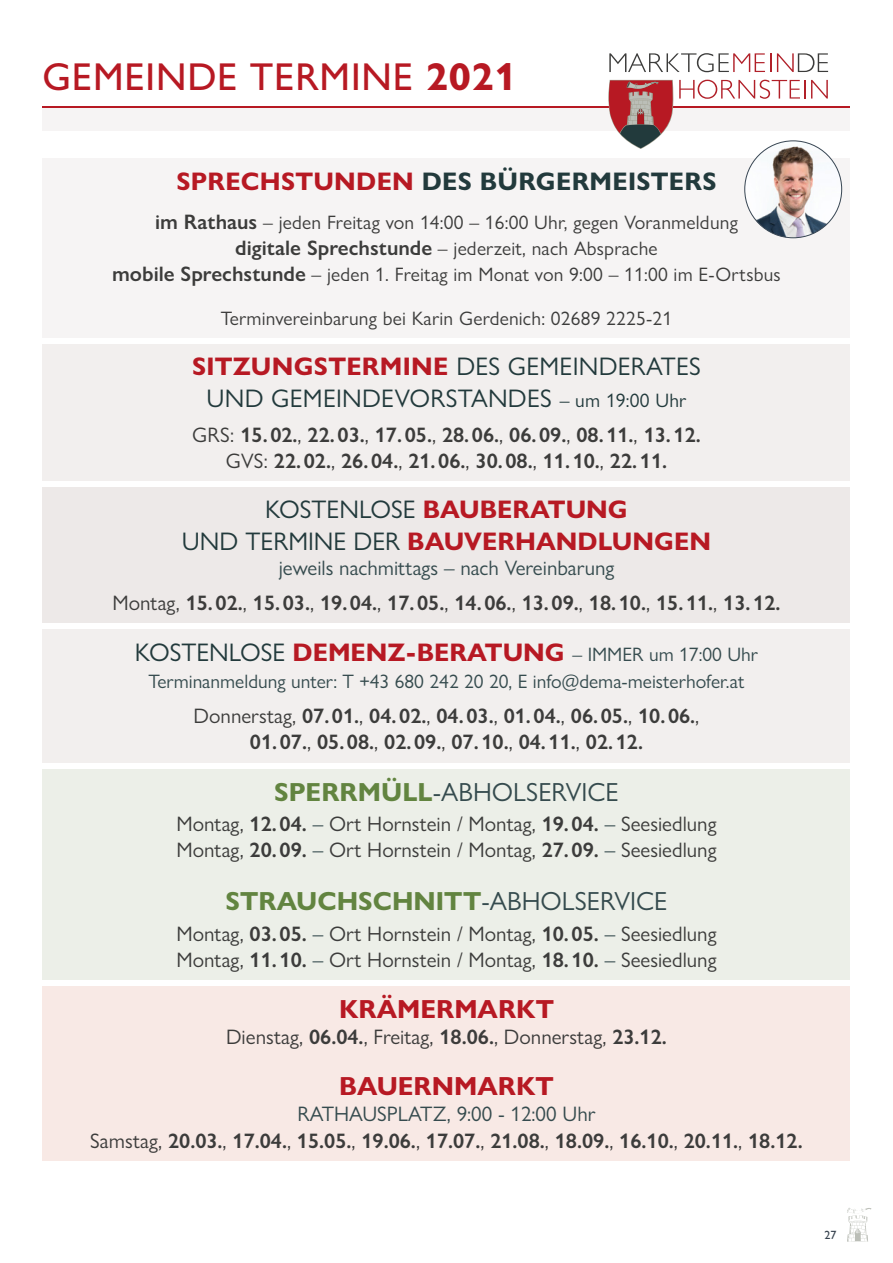
<style>
.page{position:relative;width:893px;height:1263px;background:#fff}
.page>*{position:absolute;margin:0;border:0;box-sizing:border-box;transform-origin:0 0}
.t1{font:500 39px "Gill Sans Nova";letter-spacing:.02em;color:#b71923}
.t2{font:700 26.25px "Gill Sans Nova";color:#628440}
.t3{font:26.25px "Gill Sans Nova";color:#354b4e}
.t4{font:700 26.25px "Gill Sans Nova";color:#b71923}
.t5{font:25.5px/31.5px "Gill Sans Nova";letter-spacing:.01em;color:#223a3c;text-align:center}
.t6{font:700 25.5px/31.5px "Gill Sans Nova";color:#b71923;text-align:center}
.t7{font:700 25.5px "Gill Sans Nova";letter-spacing:.01em;color:#223a3c}
.t8{font:600 21px/26.2px "Gill Sans Nova";color:#3c3c3b;text-align:center}
.t9{font:21px/26.2px "Gill Sans Nova";color:#3c3c3b}
.t10{font:19.5px/26.2px "Gill Sans Nova";letter-spacing:.01em;color:#3c3c3b;text-align:center}
.t11{font:19.5px/27.6px "Gill Sans Nova";color:#354b4e;text-align:center}
.s1{font-weight:700}
.s2{color:#b71923}
.s3{font-weight:600;font-size:21px}
.s4{font-weight:700;color:#b71923}
.s5{font-size:19.5px}
.s6{font-weight:400}
.s7{font-weight:400;color:#223a3c}
.s8{font-weight:400;color:#354b4e}
.s9{font-size:25.5px;color:#223a3c}
.s10{font-weight:700;font-size:25.5px;color:#b71923}
.s11{font-weight:700;color:#628440}
.s12{font-weight:600}
.s13{color:#354b4e}
</style>
<div class="page">
<div style="left:43px;top:158px;width:807px;height:180px;background:#f6f4f4"></div>
<div style="left:43px;top:344px;width:807px;height:137px;background:#f2efee"></div>
<div style="left:43px;top:487px;width:807px;height:136px;background:#ede9e8"></div>
<div style="left:43px;top:629px;width:807px;height:133px;background:#f2efee"></div>
<div style="left:43px;top:769px;width:807px;height:210px;background:#ecefe8"></div>
<div style="left:43px;top:986px;width:807px;height:174px;background:#f8e9e5"></div>
<div style="left:43px;top:108px;width:807px;height:23px;background:#f6f4f4"></div>
<hr style="left:43px;top:106px;width:807px;height:2px;background:#b71923">
<svg style="left:609px;top:53px;width:219px;height:19px"></svg>
<svg style="left:608px;top:80px;width:220px;height:69px"></svg>
<img style="left:745px;top:141px;width:97px;height:97px;border-radius:48px">
<svg style="left:847px;top:1208px;width:25px;height:34px"></svg>
<p class="t1" style="left:43px;top:53px;width:476px">GEMEINDE TERMINE <span class="s1">2021</span></p>
<p class="t7" style="left:176px;top:165px;width:542px"><span class="s2">SPRECHSTUNDEN</span> DES BÜRGERMEISTERS</p>
<p class="t10" style="left:112px;top:209px;width:670px"><span class="s3">im Rathaus</span> – jeden Freitag von 14:00 – 16:00 Uhr, gegen Voranmeldung<br><span class="s3">digitale Sprechstunde</span> – jederzeit, nach Absprache<br><span class="s3">mobile Sprechstunde</span> – jeden 1. Freitag im Monat von 9:00 – 11:00 im E-Ortsbus</p>
<p class="t10" style="left:221px;top:305px;width:453px">Terminvereinbarung bei Karin Gerdenich: 02689 2225-21</p>
<p class="t5" style="left:192px;top:351px;width:510px"><span class="s4">SITZUNGSTERMINE</span> DES GEMEINDERATES<br>UND GEMEINDEVORSTANDES <span class="s5">– um 19:00 Uhr</span></p>
<p class="t8" style="left:192px;top:421px;width:510px"><span class="s6">GRS:</span> 15. 02.<span class="s6">,</span> 22. 03.<span class="s6">,</span> 17. 05.<span class="s6">,</span> 28. 06.<span class="s6">,</span> 06. 09.<span class="s6">,</span> 08. 11.<span class="s6">,</span> 13. 12.<br><span class="s6">GVS:</span> 22. 02.<span class="s6">,</span> 26. 04.<span class="s6">,</span> 21. 06.<span class="s6">,</span> 30. 08.<span class="s6">,</span> 11. 10.<span class="s6">,</span> 22. 11.</p>
<p class="t6" style="left:182px;top:494px;width:531px"><span class="s7">KOSTENLOSE</span> BAUBERATUNG<br><span class="s7">UND TERMINE DER</span> BAUVERHANDLUNGEN</p>
<p class="t8" style="left:112px;top:550px;width:669px;line-height:34.8px"><span class="s8">jeweils nachmittags – nach Vereinbarung<br></span><span class="s6">Montag,</span> 15. 02.<span class="s6">,</span> 15. 03.<span class="s6">,</span> 19. 04.<span class="s6">,</span> 17. 05.<span class="s6">,</span> 14. 06.<span class="s6">,</span> 13. 09.<span class="s6">,</span> 18. 10.<span class="s6">,</span> 15. 11.<span class="s6">,</span> 13. 12.</p>
<p class="t11" style="left:135px;top:640px;width:625px"><span class="s9">KOSTENLOSE</span> <span class="s10">DEMENZ-BERATUNG</span> – IMMER um 17:00 Uhr<br>Terminanmeldung unter: T +43 680 242 20 20, E info@dema-meisterhofer.at</p>
<p class="t8" style="left:194px;top:703px;width:507px"><span class="s6">Donnerstag,</span> 07. 01.<span class="s6">,</span> 04. 02.<span class="s6">,</span> 04. 03.<span class="s6">,</span> 01. 04.<span class="s6">,</span> 06. 05.<span class="s6">,</span> 10. 06.<span class="s6">,</span></p>
<p class="t8" style="left:250px;top:729px;width:395px">01. 07.<span class="s6">,</span> 05. 08.<span class="s6">,</span> 02. 09.<span class="s6">,</span> 07. 10.<span class="s6">,</span> 04. 11.<span class="s6">,</span> 02. 12.</p>
<p class="t3" style="left:274px;top:775px;width:346px"><span class="s11">SPERRMÜLL</span>-ABHOLSERVICE</p>
<p class="t9" style="left:176px;top:810px;width:541px">Montag, <span class="s12">12. 04.</span> <span class="s13">–</span> Ort Hornstein / Montag, <span class="s12">19. 04.</span> <span class="s13">–</span> Seesiedlung<br>Montag, <span class="s12">20. 09.</span> <span class="s13">–</span> Ort Hornstein / Montag, <span class="s12">27. 09.</span> <span class="s13">–</span> Seesiedlung</p>
<p class="t2" style="left:226px;top:885px;width:443px">STRAUCHSCHNITT<span class="s8">-ABHOLSERVICE</span></p>
<p class="t9" style="left:176px;top:920px;width:541px">Montag, <span class="s12">03. 05.</span> <span class="s13">–</span> Ort Hornstein / Montag, <span class="s12">10. 05.</span> <span class="s13">–</span> Seesiedlung<br>Montag, <span class="s12">11. 10.</span> <span class="s13">–</span> Ort Hornstein / Montag, <span class="s12">18. 10.</span> <span class="s13">–</span> Seesiedlung</p>
<p class="t4" style="left:339px;top:992px;width:216px">KRÄMERMARKT</p>
<p class="t9" style="left:226px;top:1023px;width:442px">Dienstag, <span class="s12">06.04.</span>, Freitag, <span class="s12">18.06.</span>, Donnerstag, <span class="s12">23.12.</span></p>
<p class="t4" style="left:339px;top:1070px;width:216px">BAUERNMARKT</p>
<p class="t8" style="left:90px;top:1101px;width:714px"><span class="s8">RATHAUSPLATZ, 9:00 - 12:00 Uhr<br></span><span class="s6">Samstag,</span> 20.03.<span class="s6">,</span> 17.04.<span class="s6">,</span> 15.05.<span class="s6">,</span> 19.06.<span class="s6">,</span> 17.07.<span class="s6">,</span> 21.08.<span class="s6">,</span> 18.09.<span class="s6">,</span> 16.10.<span class="s6">,</span> 20.11.<span class="s6">,</span> 18.12.</p>
</div>
